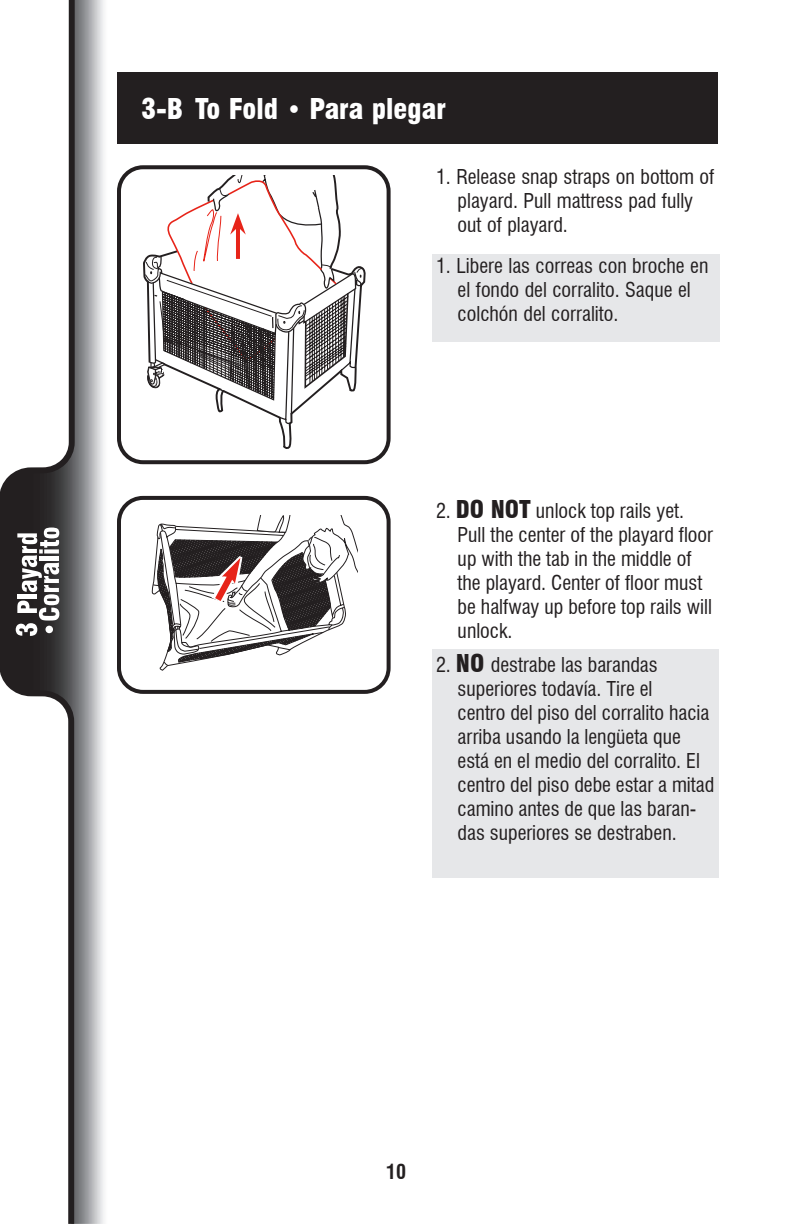
<style>
.page{position:relative;width:792px;height:1224px;background:#fff}
.page>*{position:absolute;margin:0;border:0;box-sizing:border-box;transform-origin:0 0}
.Banner{font:900 condensed 28px "Swiss 721 BT";color:#fff}
.Body{font:condensed 20px/24px "Swiss 721 BT";color:#231f20}
.t1{font:700 condensed 20px "Swiss 721 BT";color:#231f20}
.s1{font-size:26px}
.s2{font-weight:900;font-size:24px}
</style>
<div class="page">
<svg style="left:0;top:0;width:75px;height:1224px"></svg>
<div style="left:0;top:494px;width:6px;height:173px;background:#231f20"></div>
<svg style="left:16px;top:528px;width:43px;height:108px"></svg>
<div style="left:117px;top:165px;width:274px;height:299px;border:4px solid #231f20;border-radius:24px"></div>
<div style="left:117px;top:72px;width:601px;height:72px;background:#231f20"></div>
<div style="left:117px;top:496px;width:274px;height:198px;border:4px solid #231f20;border-radius:24px"></div>
<svg style="left:143px;top:175px;width:221px;height:274px"></svg>
<div style="left:432px;top:649px;width:286px;height:229px;background:#e6e7e9"></div>
<div style="left:432px;top:254px;width:288px;height:87px;background:#e6e7e9"></div>
<svg style="left:152px;top:516px;width:205px;height:155px"></svg>
<p class="Banner" style="left:141px;top:92px;width:307px">3-B To Fold <span class="s1">•</span> Para plegar</p>
<p class="Body" style="left:458px;top:165px;width:258px;text-indent:-22px">1. Release snap straps on bottom of playard. Pull mattress pad fully out of playard.</p>
<p class="Body" style="left:458px;top:254px;width:252px;text-indent:-22px">1. Libere las correas con broche en el fondo del corralito. Saque el colchón del corralito.</p>
<p class="Body" style="left:458px;top:498px;width:257px;text-indent:-22px">2. <span class="s2">DO NOT</span> unlock top rails yet.<br>Pull the center of the playard floor up with the tab in the middle of the playard. Center of floor must be halfway up before top rails will unlock.</p>
<p class="Body" style="left:458px;top:652px;width:258px;text-indent:-22px">2. <span class="s2">NO</span> destrabe las barandas superiores todavía. Tire el<br>centro del piso del corralito hacia arriba usando la lengüeta que está en el medio del corralito. El centro del piso debe estar a mitad camino antes de que las baran&shy;das superiores se destraben.</p>
<p class="t1" style="left:386px;top:1160px;width:21px">10</p>
</div>
